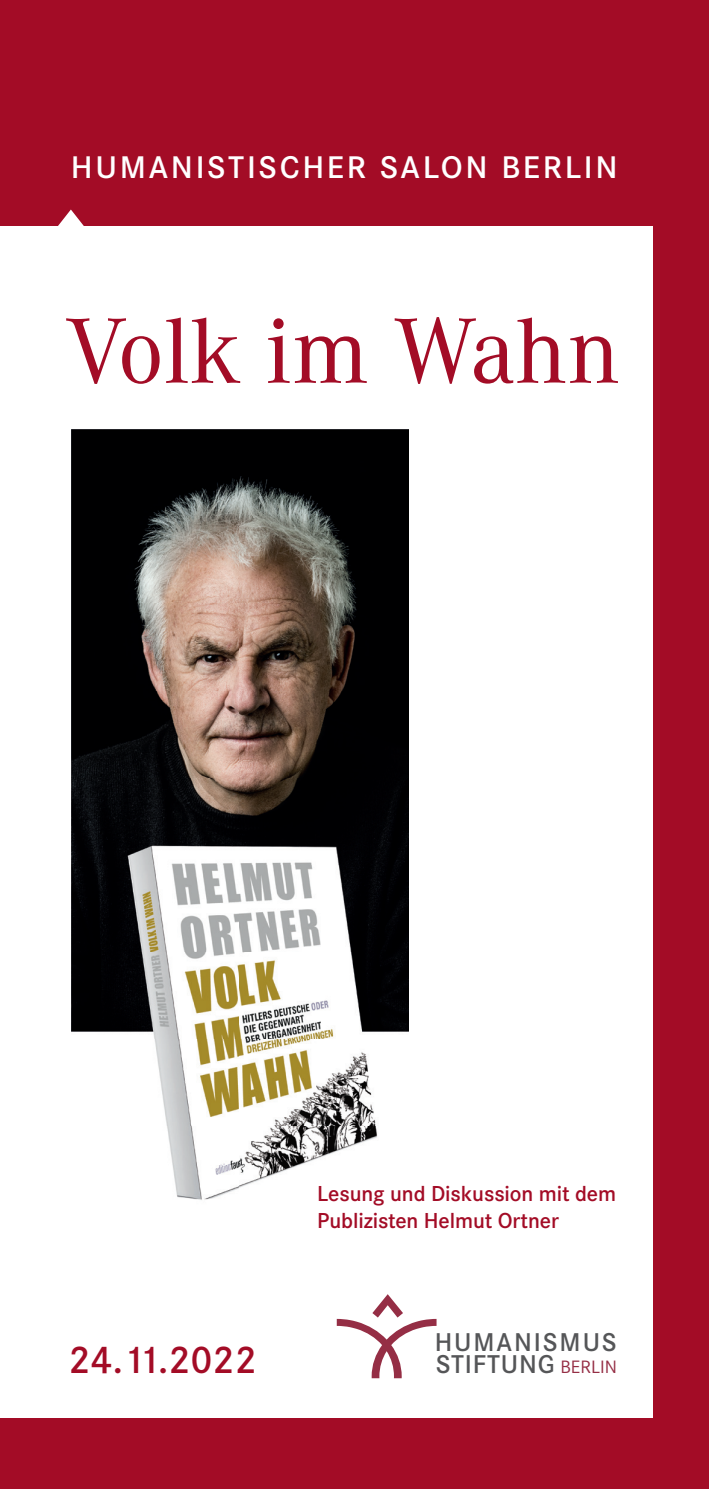
<style>
.page{position:relative;width:709px;height:1489px;background:#fff}
.page>*{position:absolute;margin:0;border:0;box-sizing:border-box;transform-origin:0 0}
.t1{font:96.25px "Corporate A";color:#a30c26}
.t2{font:600 40px "Corporate S";color:#a30c26}
.t3{font:600 32.5px "Corporate SFTS";letter-spacing:.08em;color:#fff}
.t4{font:600 26.75px/22px "Corporate SSC";letter-spacing:.07em;color:#555658}
.t5{font:600 22.5px/27.5px "Corporate S";letter-spacing:-.005em;color:#a30c26}
.s1{font-weight:400;font-size:18.5px;color:#952e45}
</style>
<div class="page">
<div style="left:0;top:0;width:709px;height:1488px;background:#a30c26"></div>
<div style="left:0;top:227px;width:652px;height:1190px;background:#fff"></div>
<svg style="left:337px;top:1294px;width:99px;height:84px"></svg>
<svg style="left:47px;top:209px;width:47px;height:18px"></svg>
<img style="left:72px;top:429px;width:336px;height:771px">
<h3 class="t3" style="left:71px;top:145px;width:548px">HUMANISTISCHER SALON BERLIN</h3>
<h1 class="t1" style="left:65px;top:298px;width:556px">Volk im Wahn</h1>
<h2 class="t2" style="left:68px;top:1337px;width:190px">24.11.2022</h2>
<p class="t5" style="left:317px;top:1179px;width:300px">Lesung und Diskussion mit dem<br>Publizisten Helmut Ortner</p>
<p class="t4" style="left:435px;top:1331px;width:184px">HUMANISMUS<br>STIFTUNG <span class="s1">BERLIN</span></p>
</div>
